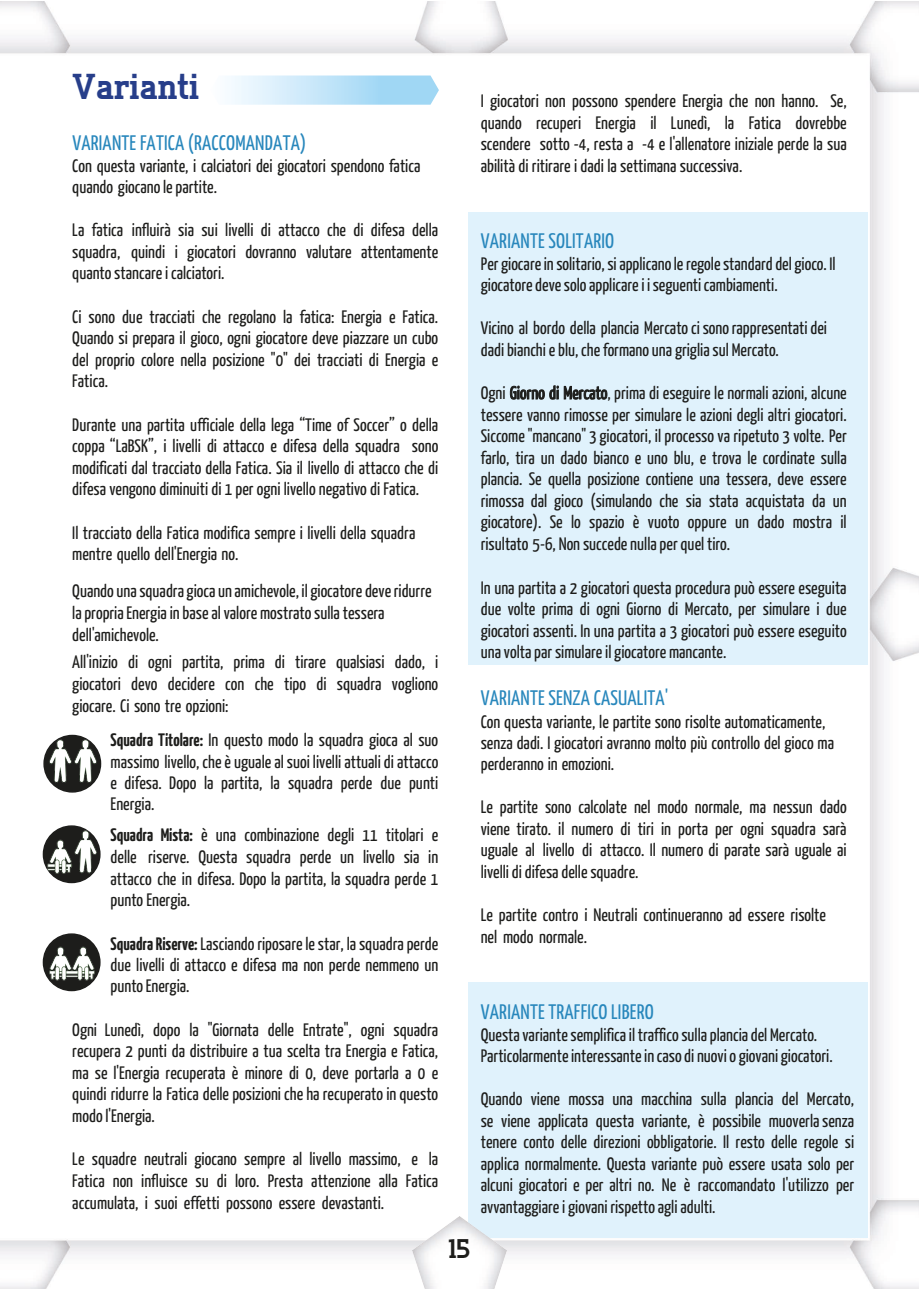
<style>
.page{position:relative;width:919px;height:1289px;background:#fff}
.page>*{position:absolute;margin:0;border:0;box-sizing:border-box;transform-origin:0 0}
.t1{font:800 36px "Tertre";color:#273e8a}
.t2{font:800 27px "Tertre";color:#1d1d1b}
.t3{font:21px "Yanone Kaffeesatz";letter-spacing:.01em;color:#2887bc}
.t4{font:18px/21.6px "Yanone Kaffeesatz";color:#1d1d1b;text-align:justify}
.s1{font-weight:700}
</style>
<div class="page">
<img style="left:0;top:1px;width:918px;height:1287px">
<div style="left:468px;top:213px;width:399px;height:451px;background:#e0f2fc"></div>
<div style="left:468px;top:982px;width:399px;height:255px;background:#e0f2fc"></div>
<img style="left:413px;top:1216px;width:93px;height:72px">
<img style="left:39px;top:726px;width:69px;height:70px">
<img style="left:39px;top:817px;width:69px;height:69px">
<img style="left:38px;top:924px;width:69px;height:69px">
<svg style="left:210px;top:75px;width:229px;height:30px"></svg>
<p class="t1" style="left:72px;top:64px;width:128px">Varianti</p>
<p class="t3" style="left:72px;top:130px;width:235px">VARIANTE FATICA (RACCOMANDATA)</p>
<p class="t4" style="left:72px;top:154px;width:349px;line-height:21px">Con questa variante, i calciatori dei giocatori spendono fatica quando giocano le partite.</p>
<p class="t4" style="left:72px;top:219px;width:367px">La fatica influirà sia sui livelli di attacco che di difesa della squadra, quindi i giocatori dovranno valutare attentamente quanto stancare i calciatori.</p>
<p class="t4" style="left:72px;top:305px;width:367px">Ci sono due tracciati che regolano la fatica: Energia e Fatica.<br>Quando si prepara il gioco, ogni giocatore deve piazzare un cubo del proprio colore nella posizione "0" dei tracciati di Energia e Fatica.</p>
<p class="t4" style="left:72px;top:413px;width:367px">Durante una partita ufficiale della lega “Time of Soccer” o della coppa “LaBSK”, i livelli di attacco e difesa della squadra sono modificati dal tracciato della Fatica. Sia il livello di attacco che di difesa vengono diminuiti di 1 per ogni livello negativo di Fatica.</p>
<p class="t4" style="left:72px;top:521px;width:344px">Il tracciato della Fatica modifica sempre i livelli della squadra mentre quello dell'Energia no.</p>
<p class="t4" style="left:72px;top:580px;width:361px;text-align:left">Quando una squadra gioca un amichevole, il giocatore deve ridurre la propria Energia in base al valore mostrato sulla tessera dell'amichevole.</p>
<p class="t4" style="left:72px;top:650px;width:367px">All'inizio di ogni partita, prima di tirare qualsiasi dado, i giocatori devo decidere con che tipo di squadra vogliono giocare. Ci sono tre opzioni:</p>
<p class="t4" style="left:111px;top:728px;width:329px"><span class="s1">Squadra Titolare:</span> In questo modo la squadra gioca al suo massimo livello, che è uguale al suoi livelli attuali di attacco e difesa. Dopo la partita, la squadra perde due punti Energia.</p>
<p class="t4" style="left:111px;top:824px;width:329px"><span class="s1">Squadra Mista:</span> è una combinazione degli 11 titolari e delle riserve. Questa squadra perde un livello sia in attacco che in difesa. Dopo la partita, la squadra perde 1 punto Energia.</p>
<p class="t4" style="left:111px;top:932px;width:329px"><span class="s1">Squadra Riserve:</span> Lasciando riposare le star, la squadra perde due livelli di attacco e difesa ma non perde nemmeno un punto Energia.</p>
<p class="t4" style="left:72px;top:1018px;width:367px">Ogni Lunedì, dopo la "Giornata delle Entrate", ogni squadra recupera 2 punti da distribuire a tua scelta tra Energia e Fatica, ma se l'Energia recuperata è minore di 0, deve portarla a 0 e quindi ridurre la Fatica delle posizioni che ha recuperato in questo modo l'Energia.</p>
<p class="t4" style="left:72px;top:1147px;width:367px">Le squadre neutrali giocano sempre al livello massimo, e la Fatica non influisce su di loro. Presta attenzione alla Fatica accumulata, i suoi effetti possono essere devastanti.</p>
<p class="t4" style="left:480px;top:90px;width:367px">I giocatori non possono spendere Energia che non hanno. Se, quando recuperi Energia il Lunedì, la Fatica dovrebbe scendere sotto -4, resta a -4 e l'allenatore iniziale perde la sua abilità di ritirare i dadi la settimana successiva.</p>
<p class="t3" style="left:481px;top:228px;width:135px">VARIANTE SOLITARIO</p>
<p class="t4" style="left:480px;top:253px;width:356px;line-height:20.9px">Per giocare in solitario, si applicano le regole standard del gioco. Il giocatore deve solo applicare i i seguenti cambiamenti.</p>
<p class="t4" style="left:480px;top:316px;width:348px">Vicino al bordo della plancia Mercato ci sono rappresentati dei dadi bianchi e blu, che formano una griglia sul Mercato.</p>
<p class="t4" style="left:480px;top:381px;width:367px">Ogni Giorno di Mercato, prima di eseguire le normali azioni, alcune tessere vanno rimosse per simulare le azioni degli altri giocatori.<br>Siccome "mancano" 3 giocatori, il processo va ripetuto 3 volte. Per farlo, tira un dado bianco e uno blu, e trova le cordinate sulla plancia. Se quella posizione contiene una tessera, deve essere rimossa dal gioco (simulando che sia stata acquistata da un giocatore). Se lo spazio è vuoto oppure un dado mostra il risultato 5-6, Non succede nulla per quel tiro.</p>
<p class="t4" style="left:480px;top:576px;width:367px">In una partita a 2 giocatori questa procedura può essere eseguita due volte prima di ogni Giorno di Mercato, per simulare i due giocatori assenti. In una partita a 3 giocatori può essere eseguito una volta par simulare il giocatore mancante.</p>
<p class="t3" style="left:481px;top:685px;width:188px">VARIANTE SENZA CASUALITA'</p>
<p class="t4" style="left:480px;top:710px;width:355px;line-height:21.1px;text-align:left">Con questa variante, le partite sono risolte automaticamente, senza dadi. I giocatori avranno molto più controllo del gioco ma perderanno in emozioni.</p>
<p class="t4" style="left:480px;top:795px;width:367px">Le partite sono calcolate nel modo normale, ma nessun dado viene tirato. il numero di tiri in porta per ogni squadra sarà uguale al livello di attacco. Il numero di parate sarà uguale ai livelli di difesa delle squadre.</p>
<p class="t4" style="left:480px;top:903px;width:347px">Le partite contro i Neutrali continueranno ad essere risolte nel modo normale.</p>
<p class="t2" style="left:448px;top:1231px;width:23px">15</p>
<p class="t3" style="left:481px;top:998px;width:174px">VARIANTE TRAFFICO LIBERO</p>
<p class="t4" style="left:480px;top:1023px;width:353px;line-height:21px">Questa variante semplifica il traffico sulla plancia del Mercato.<br>Particolarmente interessante in caso di nuovi o giovani giocatori.</p>
<p class="t4" style="left:480px;top:1087px;width:375px">Quando viene mossa una macchina sulla plancia del Mercato, se viene applicata questa variante, è possibile muoverla senza tenere conto delle direzioni obbligatorie. Il resto delle regole si applica normalmente. Questa variante può essere usata solo per alcuni giocatori e per altri no. Ne è raccomandato l'utilizzo per avvantaggiare i giovani rispetto agli adulti.</p>
</div>
